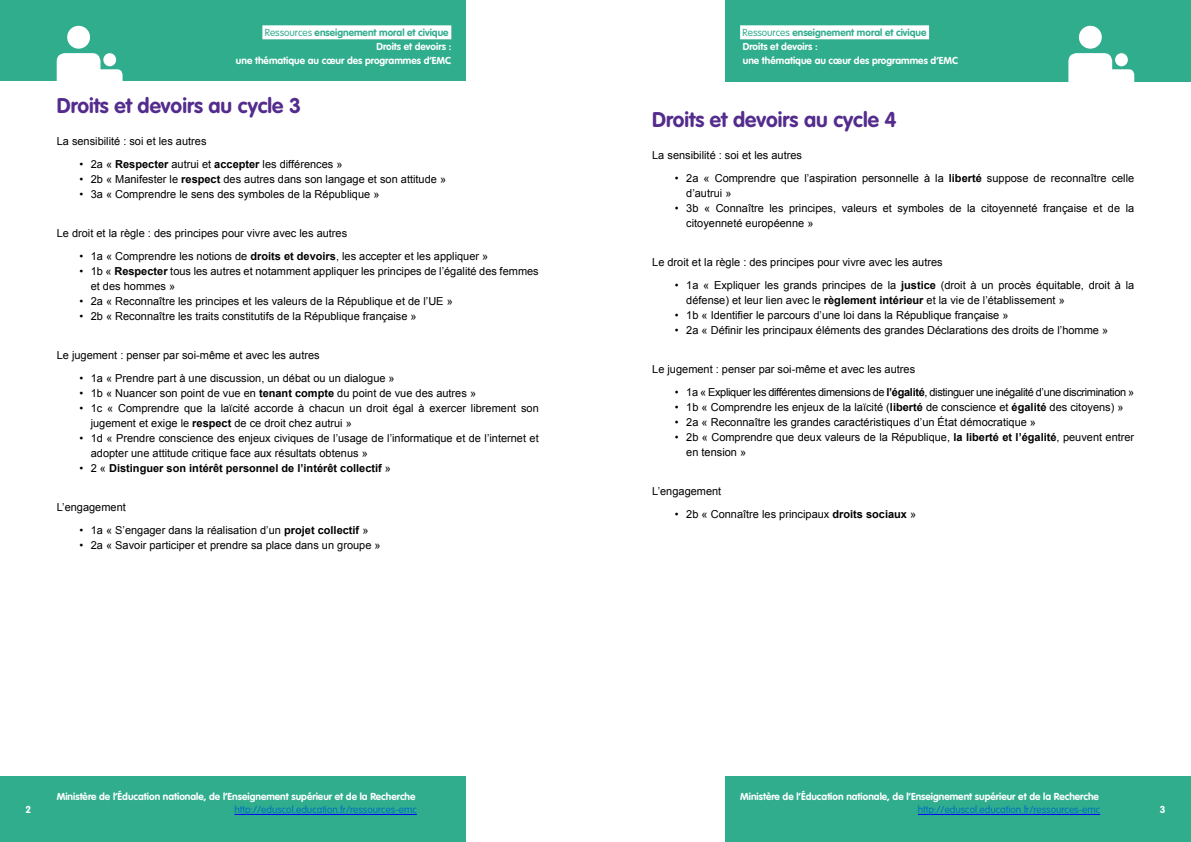
<style>
.page{position:relative;width:1191px;height:842px;background:#fff}
.page>*{position:absolute;margin:0;border:0;box-sizing:border-box;transform-origin:0 0}
.t1{font:700 21px "VAG Rounded Std";color:#542c8d}
.t2{font:11px/15px "Arial";color:#000}
.t3{font:11px "Arial";letter-spacing:-.03em;color:#000}
.t4{font:700 11px "Arial";color:#000}
.t5{font:700 10px/14px "VAG Rounded Std";color:#fff;text-align:right}
.t6{font:300 10px "VAG Rounded Std";color:#0070c0}
.s1{font-weight:300;color:#2fad8d}
.s2{color:#2fad8d}
.s3{font-weight:700}
.s4{font-weight:400}
</style>
<div class="page">
<div style="left:0;top:0;width:465px;height:81px;background:#2fad8d"></div>
<div style="left:103px;top:53px;width:13px;height:13px;background:#fff;border-radius:50%"></div>
<div style="left:57px;top:53px;width:43px;height:58px;background:#fff;border-radius:8px"></div>
<div style="left:89px;top:69px;width:34px;height:42px;background:#fff;border-radius:5px"></div>
<div style="left:67px;top:26px;width:23px;height:23px;background:#fff;border-radius:50%"></div>
<div style="left:262px;top:25px;width:189px;height:14px;background:#fff"></div>
<div style="left:726px;top:0;width:465px;height:81px;background:#2fad8d"></div>
<div style="left:1115px;top:53px;width:12px;height:13px;background:#fff;border-radius:50%"></div>
<div style="left:1068px;top:53px;width:44px;height:58px;background:#fff;border-radius:8px"></div>
<div style="left:1101px;top:69px;width:33px;height:42px;background:#fff;border-radius:5px"></div>
<div style="left:1079px;top:26px;width:22px;height:23px;background:#fff;border-radius:50%"></div>
<div style="left:740px;top:25px;width:189px;height:14px;background:#fff"></div>
<div style="left:0;top:776px;width:465px;height:66px;background:#2fad8d"></div>
<hr style="left:234px;top:814px;width:183px;height:1px;background:#00f">
<div style="left:726px;top:776px;width:465px;height:66px;background:#2fad8d"></div>
<hr style="left:918px;top:814px;width:182px;height:1px;background:#00f">
<p class="t5" style="left:236px;top:26px;width:217px"><span class="s1">Ressources</span> <span class="s2">enseignement moral et civique</span>.<br>Droits et devoirs :<br>une thématique au cœur des programmes d’EMC</p>
<p class="t5" style="left:742px;top:26px;width:217px;text-align:left"><span class="s1">Ressources</span> <span class="s2">enseignement moral et civique<br></span>Droits et devoirs :<br>une thématique au cœur des programmes d’EMC</p>
<h1 class="t1" style="left:57px;top:93px;width:246px">Droits et devoirs au cycle 3</h1>
<p class="t2" style="left:57px;top:133px;width:151px">La sensibilité : soi et les autres</p>
<p class="t2" style="left:79px;top:157px;width:265px">• 2a « <span class="s3">Respecter</span> autrui et <span class="s3">accepter</span> les différences »</p>
<p class="t2" style="left:79px;top:172px;width:368px">• 2b « Manifester le <span class="s3">respect</span> des autres dans son langage et son attitude »</p>
<p class="t2" style="left:79px;top:187px;width:301px">• 3a « Comprendre le sens des symboles de la République »</p>
<p class="t2" style="left:57px;top:225px;width:292px">Le droit et la règle : des principes pour vivre avec les autres</p>
<p class="t2" style="left:79px;top:249px;width:410px">• 1a « Comprendre les notions de <span class="s3">droits et devoirs</span>, les accepter et les appliquer »</p>
<p class="t2" style="left:91px;top:264px;width:449px;text-indent:-11px">• 1b « <span class="s3">Respecter</span> tous les autres et notamment appliquer les principes de l’égalité des femmes et des hommes »</p>
<p class="t2" style="left:79px;top:294px;width:375px">• 2a « Reconnaître les principes et les valeurs de la République et de l’UE »</p>
<p class="t2" style="left:79px;top:309px;width:339px">• 2b « Reconnaître les traits constitutifs de la République française »</p>
<p class="t2" style="left:57px;top:347px;width:264px">Le jugement : penser par soi-même et avec les autres</p>
<p class="t2" style="left:79px;top:371px;width:317px">• 1a « Prendre part à une discussion, un débat ou un dialogue »</p>
<p class="t2" style="left:79px;top:386px;width:398px">• 1b « Nuancer son point de vue en <span class="s3">tenant compte</span> du point de vue des autres »</p>
<p class="t2" style="left:91px;top:401px;width:449px;text-indent:-11px">• 1c « Comprendre que la laïcité accorde à chacun un droit égal à exercer librement son jugement et exige le <span class="s3">respect</span> de ce droit chez autrui »</p>
<p class="t2" style="left:91px;top:431px;width:449px;text-indent:-11px">• 1d « Prendre conscience des enjeux civiques de l’usage de l’informatique et de l’internet et adopter une attitude critique face aux résultats obtenus »</p>
<p class="t4" style="left:79px;top:461px;width:313px"><span class="s4">• 2 «</span> Distinguer son intérêt personnel de l’intérêt collectif <span class="s4">»</span></p>
<p class="t2" style="left:57px;top:499px;width:71px">L’engagement</p>
<p class="t2" style="left:79px;top:523px;width:290px">• 1a « S’engager dans la réalisation d’un <span class="s3">projet collectif</span> »</p>
<p class="t2" style="left:79px;top:538px;width:303px">• 2a « Savoir participer et prendre sa place dans un groupe »</p>
<h1 class="t1" style="left:652px;top:107px;width:246px">Droits et devoirs au cycle 4</h1>
<p class="t2" style="left:652px;top:148px;width:151px">La sensibilité : soi et les autres</p>
<p class="t2" style="left:686px;top:171px;width:449px;text-indent:-11px">• 2a « Comprendre que l’aspiration personnelle à la <span class="s3">liberté</span> suppose de reconnaître celle d’autrui »</p>
<p class="t2" style="left:686px;top:201px;width:449px;text-indent:-11px">• 3b « Connaître les principes, valeurs et symboles de la citoyenneté française et de la citoyenneté européenne »</p>
<p class="t2" style="left:652px;top:255px;width:292px">Le droit et la règle : des principes pour vivre avec les autres</p>
<p class="t2" style="left:686px;top:278px;width:449px;text-indent:-11px">• 1a « Expliquer les grands principes de la <span class="s3">justice</span> (droit à un procès équitable, droit à la défense) et leur lien avec le <span class="s3">règlement intérieur</span> et la vie de l’établissement »</p>
<p class="t2" style="left:675px;top:308px;width:335px">• 1b « Identifier le parcours d’une loi dans la République française »</p>
<p class="t2" style="left:675px;top:323px;width:435px">• 2a « Définir les principaux éléments des grandes Déclarations des droits de l’homme »</p>
<p class="t2" style="left:652px;top:362px;width:264px">Le jugement : penser par soi-même et avec les autres</p>
<p class="t3" style="left:675px;top:385px;width:461px">• 1a « Expliquer les différentes dimensions de <span class="s3">l’égalité</span>, distinguer une inégalité d’une discrimination »</p>
<p class="t2" style="left:675px;top:400px;width:450px">• 1b « Comprendre les enjeux de la laïcité (<span class="s3">liberté</span> de conscience et <span class="s3">égalité</span> des citoyens) »</p>
<p class="t2" style="left:675px;top:415px;width:363px">• 2a « Reconnaître les grandes caractéristiques d’un État démocratique »</p>
<p class="t2" style="left:686px;top:430px;width:449px;text-indent:-11px">• 2b « Comprendre que deux valeurs de la République, <span class="s3">la liberté et l’égalité</span>, peuvent entrer en tension »</p>
<p class="t2" style="left:652px;top:484px;width:71px">L’engagement</p>
<p class="t2" style="left:675px;top:507px;width:243px">• 2b « Connaître les principaux <span class="s3">droits sociaux</span> »</p>
<p class="t5" style="left:57px;top:789px;width:360px">Ministère de l’Éducation nationale, de l’Enseignement supérieur et de la Recherche</p>
<p class="t6" style="left:234px;top:804px;width:184px">http://eduscol.education.fr/ressources-emc</p>
<p class="t5" style="left:740px;top:789px;width:360px">Ministère de l’Éducation nationale, de l’Enseignement supérieur et de la Recherche</p>
<p class="t5" style="left:25px;top:803px;width:7px">2</p>
<p class="t6" style="left:918px;top:804px;width:184px">http://eduscol.education.fr/ressources-emc</p>
<p class="t5" style="left:1159px;top:803px;width:7px">3</p>
</div>
